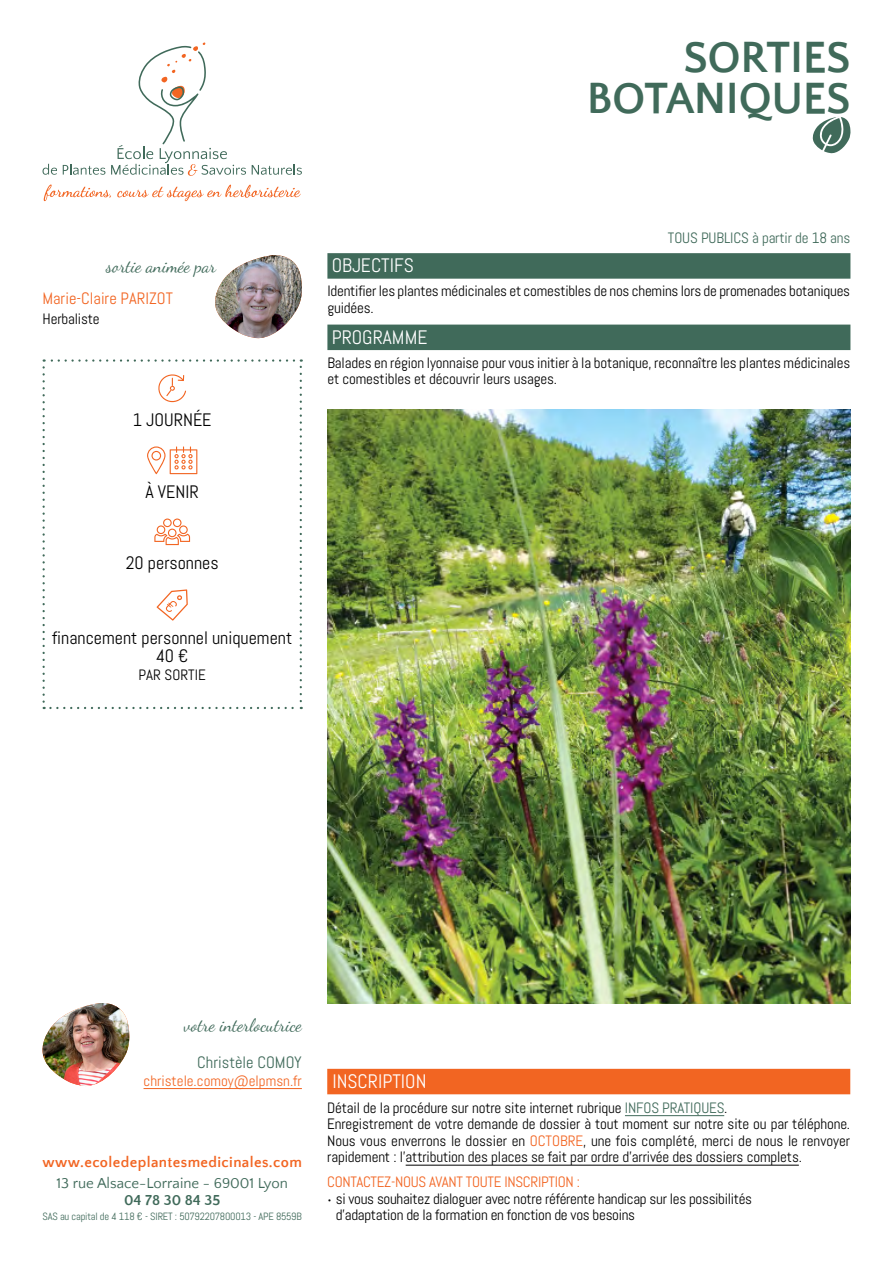
<style>
.page{position:relative;width:893px;height:1263px;background:#fff}
.page>*{position:absolute;margin:0;border:0;box-sizing:border-box;transform-origin:0 0}
.t1{font:700 45px/40.5px "Quattrocento Sans";letter-spacing:-.01em;color:#406a5a;text-align:right}
.t2{font:19.5px "Abel";color:#fff}
.t3{font:18px/18px "Abel";color:#000;text-align:center}
.t4{font:18px "Dancing Script";color:#406a5a}
.t5{font:16.5px "Abel";color:#f26522}
.t6{font:16.5px "Abel";color:#406a5a}
.t7{font:15px/16.5px "Abel";letter-spacing:-.01em;color:#000}
.t8{font:15px "Abel";color:#f26522}
.t9{font:15px "Abel";letter-spacing:-.01em;color:#406a5a}
.t10{font:700 14.85px "Quattrocento Sans";letter-spacing:.03em;color:#f26522}
.t11{font:14.85px "Quattrocento Sans";color:#406a5a}
.t12{font:700 14.85px "Quattrocento Sans";color:#406a5a}
.t13{font:10.5px "Abel";letter-spacing:-.02em;color:#406a5a}
.s1{color:#406a5a}
.s2{color:#f26522}
.s3{font-family:"Quattrocento Sans"}
</style>
<div class="page">
<svg style="left:44px;top:185px;width:67px;height:16px"></svg>
<svg style="left:117px;top:185px;width:184px;height:16px"></svg>
<svg style="left:63px;top:164px;width:42px;height:11px"></svg>
<svg style="left:111px;top:43px;width:135px;height:133px"></svg>
<svg style="left:252px;top:164px;width:50px;height:11px"></svg>
<svg style="left:43px;top:164px;width:14px;height:11px"></svg>
<svg style="left:812px;top:117px;width:39px;height:37px"></svg>
<svg style="left:43px;top:359px;width:259px;height:350px"></svg>
<div style="left:327px;top:253px;width:523px;height:26px;background:#406a5a"></div>
<div style="left:327px;top:325px;width:523px;height:25px;background:#406a5a"></div>
<img style="left:327px;top:409px;width:523px;height:594px">
<hr style="left:144px;top:1088px;width:158px;height:1px;background:#f26522">
<img style="left:43px;top:1003px;width:86px;height:83px">
<img style="left:215px;top:255px;width:87px;height:84px">
<div style="left:327px;top:1069px;width:523px;height:25px;background:#f26522"></div>
<hr style="left:625px;top:1115px;width:99px;height:1px;background:#406a5a">
<hr style="left:406px;top:1165px;width:393px;height:1px;background:#000">
<h1 class="t1" style="left:587px;top:39px;width:261px">Sorties<br>Botaniques</h1>
<p class="t4" style="left:106px;top:252px;width:111px">sortie animée par</p>
<p class="t5" style="left:43px;top:288px;width:132px">Marie-Claire PARIZOT</p>
<p class="t7" style="left:43px;top:311px;width:59px">Herbaliste</p>
<p class="t3" style="left:133px;top:411px;width:80px">1 JOURNÉE</p>
<p class="t3" style="left:145px;top:483px;width:55px">À VENIR</p>
<p class="t3" style="left:126px;top:554px;width:95px">20 personnes</p>
<p class="t3" style="left:52px;top:629px;width:242px">financement personnel uniquement<br>40 €</p>
<p class="t7" style="left:139px;top:667px;width:69px">PAR SORTIE</p>
<p class="t9" style="left:668px;top:228px;width:184px">TOUS PUBLICS à partir de 18 ans</p>
<h2 class="t2" style="left:332px;top:253px;width:84px">OBJECTIFS</h2>
<p class="t7" style="left:327px;top:283px;width:524px">Identifier les plantes médicinales et comestibles de nos chemins lors de promenades botaniques guidées.</p>
<h2 class="t2" style="left:332px;top:325px;width:95px">programme</h2>
<p class="t7" style="left:327px;top:354px;width:524px">Balades en région lyonnaise pour vous initier à la botanique, reconnaître les plantes médicinales et comestibles et découvrir leurs usages.</p>
<p class="t4" style="left:184px;top:1011px;width:120px">votre interlocutrice</p>
<p class="t6" style="left:197px;top:1052px;width:106px">Christèle COMOY</p>
<p class="t8" style="left:144px;top:1071px;width:160px">christele.comoy@elpmsn.fr</p>
<p class="t10" style="left:43px;top:1154px;width:261px">www.ecoledeplantesmedicinales.com</p>
<p class="t11" style="left:56px;top:1175px;width:233px">13 rue Alsace-Lorraine - 69001 Lyon</p>
<p class="t12" style="left:124px;top:1193px;width:98px">04 78 30 84 35</p>
<p class="t13" style="left:43px;top:1210px;width:261px">SAS au capital de 4 118 € - SIRET : 50792207800013 - APE 8559B</p>
<h2 class="t2" style="left:332px;top:1069px;width:96px">INSCRIPTION</h2>
<p class="t7" style="left:327px;top:1099px;width:524px">Détail de la procédure sur notre site internet rubrique <span class="s1">INFOS PRATIQUES</span>.<br>Enregistrement de votre demande de dossier à tout moment sur notre site ou par téléphone.<br>Nous vous enverrons le dossier en <span class="s2">OCTOBRE</span>, une fois complété, merci de nous le renvoyer rapidement : l’attribution des places se fait par ordre d’arrivée des dossiers complets.</p>
<p class="t8" style="left:327px;top:1173px;width:16px">Contactez</p>
<p class="t8" style="left:391px;top:1173px;width:13px">-nous</p>
<p class="t8" style="left:429px;top:1173px;width:8px">avant</p>
<p class="t8" style="left:466px;top:1173px;width:8px">toute</p>
<p class="t8" style="left:504px;top:1173px;width:8px">inscription</p>
<p class="t8" style="left:577px;top:1173px;width:5px">:</p>
<p class="t7" style="left:336px;top:1190px;width:418px;text-indent:-9px"><span class="s3">•</span> si vous souhaitez dialoguer avec notre référente handicap sur les possibilités d’adaptation de la formation en fonction de vos besoins</p>
</div>
